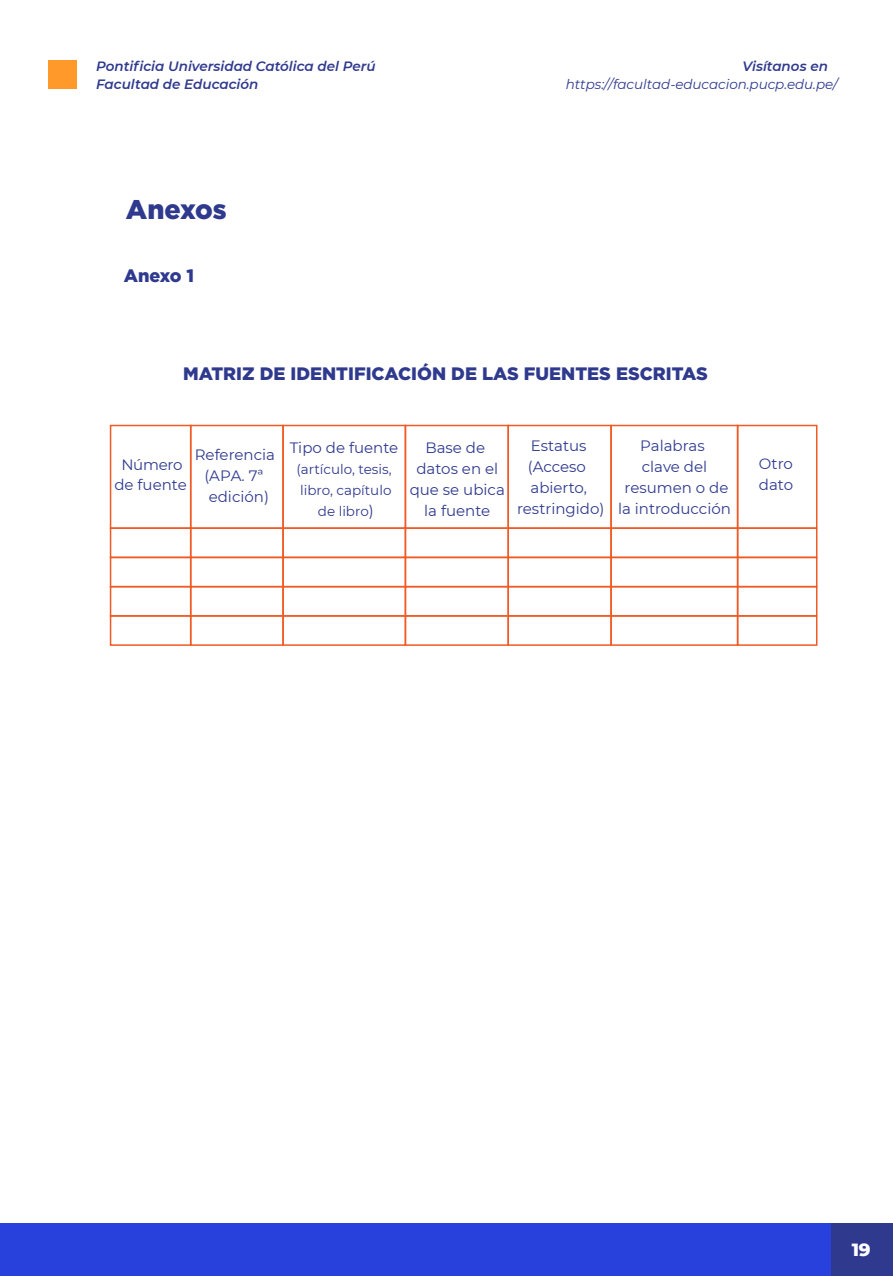
<style>
.page{position:relative;width:893px;height:1276px;background:#fff}
.page>*{position:absolute;margin:0;border:0;box-sizing:border-box;transform-origin:0 0}
.t1{font:900 27px "Gotham";color:#2f3a8e}
.t2{font:900 18px "Gotham";color:#2f3a8e}
.t3{font:800 18px "Montserrat";color:#fff}
.t4{font:15px/21px "Montserrat";color:#2f3a8e;text-align:center}
.t5{font:15px/20.5px "Montserrat";letter-spacing:-.02em;color:#2f3a8e;text-align:center}
.t6{font:italic 600 13.5px/18px "Montserrat";color:#2f3a8e}
.t7{font:italic 13.5px "Montserrat";letter-spacing:-.005em;color:#2f3a8e}
.t8{font:13.5px/21px "Montserrat";color:#2f3a8e;text-align:center}
.s1{font-size:15px}
</style>
<div class="page">
<div style="left:0;top:1223px;width:893px;height:53px;background:#2841dd"></div>
<div style="left:831px;top:1223px;width:62px;height:53px;background:#2f3a8e"></div>
<div style="left:48px;top:60px;width:28px;height:29px;background:#ff9929"></div>
<div style="left:110px;top:425px;width:81px;height:104px;border:2px solid #f15a24"></div>
<div style="left:190px;top:425px;width:94px;height:104px;border:2px solid #f15a24"></div>
<div style="left:282px;top:425px;width:124px;height:104px;border:2px solid #f15a24"></div>
<div style="left:405px;top:425px;width:104px;height:104px;border:2px solid #f15a24"></div>
<div style="left:507px;top:425px;width:105px;height:104px;border:2px solid #f15a24"></div>
<div style="left:610px;top:425px;width:128px;height:104px;border:2px solid #f15a24"></div>
<div style="left:737px;top:425px;width:80px;height:104px;border:2px solid #f15a24"></div>
<div style="left:110px;top:527px;width:81px;height:31px;border:2px solid #f15a24"></div>
<div style="left:190px;top:527px;width:94px;height:31px;border:2px solid #f15a24"></div>
<div style="left:282px;top:527px;width:124px;height:31px;border:2px solid #f15a24"></div>
<div style="left:405px;top:527px;width:104px;height:31px;border:2px solid #f15a24"></div>
<div style="left:507px;top:527px;width:105px;height:31px;border:2px solid #f15a24"></div>
<div style="left:610px;top:527px;width:128px;height:31px;border:2px solid #f15a24"></div>
<div style="left:737px;top:527px;width:80px;height:31px;border:2px solid #f15a24"></div>
<div style="left:110px;top:556px;width:81px;height:31px;border:2px solid #f15a24"></div>
<div style="left:190px;top:556px;width:94px;height:31px;border:2px solid #f15a24"></div>
<div style="left:282px;top:556px;width:124px;height:31px;border:2px solid #f15a24"></div>
<div style="left:405px;top:556px;width:104px;height:31px;border:2px solid #f15a24"></div>
<div style="left:507px;top:556px;width:105px;height:31px;border:2px solid #f15a24"></div>
<div style="left:610px;top:556px;width:128px;height:31px;border:2px solid #f15a24"></div>
<div style="left:737px;top:556px;width:80px;height:31px;border:2px solid #f15a24"></div>
<div style="left:110px;top:586px;width:81px;height:30px;border:2px solid #f15a24"></div>
<div style="left:190px;top:586px;width:94px;height:30px;border:2px solid #f15a24"></div>
<div style="left:282px;top:586px;width:124px;height:30px;border:2px solid #f15a24"></div>
<div style="left:405px;top:586px;width:104px;height:30px;border:2px solid #f15a24"></div>
<div style="left:507px;top:586px;width:105px;height:30px;border:2px solid #f15a24"></div>
<div style="left:610px;top:586px;width:128px;height:30px;border:2px solid #f15a24"></div>
<div style="left:737px;top:586px;width:80px;height:30px;border:2px solid #f15a24"></div>
<div style="left:110px;top:615px;width:81px;height:31px;border:2px solid #f15a24"></div>
<div style="left:190px;top:615px;width:94px;height:31px;border:2px solid #f15a24"></div>
<div style="left:282px;top:615px;width:124px;height:31px;border:2px solid #f15a24"></div>
<div style="left:405px;top:615px;width:104px;height:31px;border:2px solid #f15a24"></div>
<div style="left:507px;top:615px;width:105px;height:31px;border:2px solid #f15a24"></div>
<div style="left:610px;top:615px;width:128px;height:31px;border:2px solid #f15a24"></div>
<div style="left:737px;top:615px;width:80px;height:31px;border:2px solid #f15a24"></div>
<p class="t6" style="left:96px;top:56px;width:281px">Pontificia Universidad Católica del Perú<br>Facultad de Educación</p>
<h1 class="t1" style="left:126px;top:194px;width:102px">Anexos</h1>
<p class="t2" style="left:124px;top:265px;width:72px">Anexo 1</p>
<p class="t6" style="left:742px;top:56px;width:87px">Visítanos en</p>
<p class="t7" style="left:566px;top:75px;width:273px">https://facultad-educacion.pucp.edu.pe/</p>
<p class="t2" style="left:183px;top:363px;width:526px">MATRIZ DE IDENTIFICACIÓN DE LAS FUENTES ESCRITAS</p>
<p class="t4" style="left:410px;top:436px;width:97px">Base de datos en el que se ubica la fuente</p>
<p class="t4" style="left:517px;top:435px;width:89px">Estatus (Acceso abierto, restringido)</p>
<p class="t4" style="left:618px;top:434px;width:114px">Palabras<br>clave del resumen o de la introducción</p>
<p class="t4" style="left:290px;top:436px;width:110px">Tipo de fuente</p>
<p class="t8" style="left:296px;top:458px;width:97px">(artículo, tesis, libro, capítulo de libro<span class="s1">)</span></p>
<p class="t4" style="left:195px;top:443px;width:82px">Referencia (APA. 7ª edición)</p>
<p class="t5" style="left:114px;top:454px;width:74px">Número de fuente</p>
<p class="t4" style="left:759px;top:453px;width:36px;text-align:left">Otro dato</p>
<p class="t3" style="left:852px;top:1236px;width:20px">19</p>
</div>
